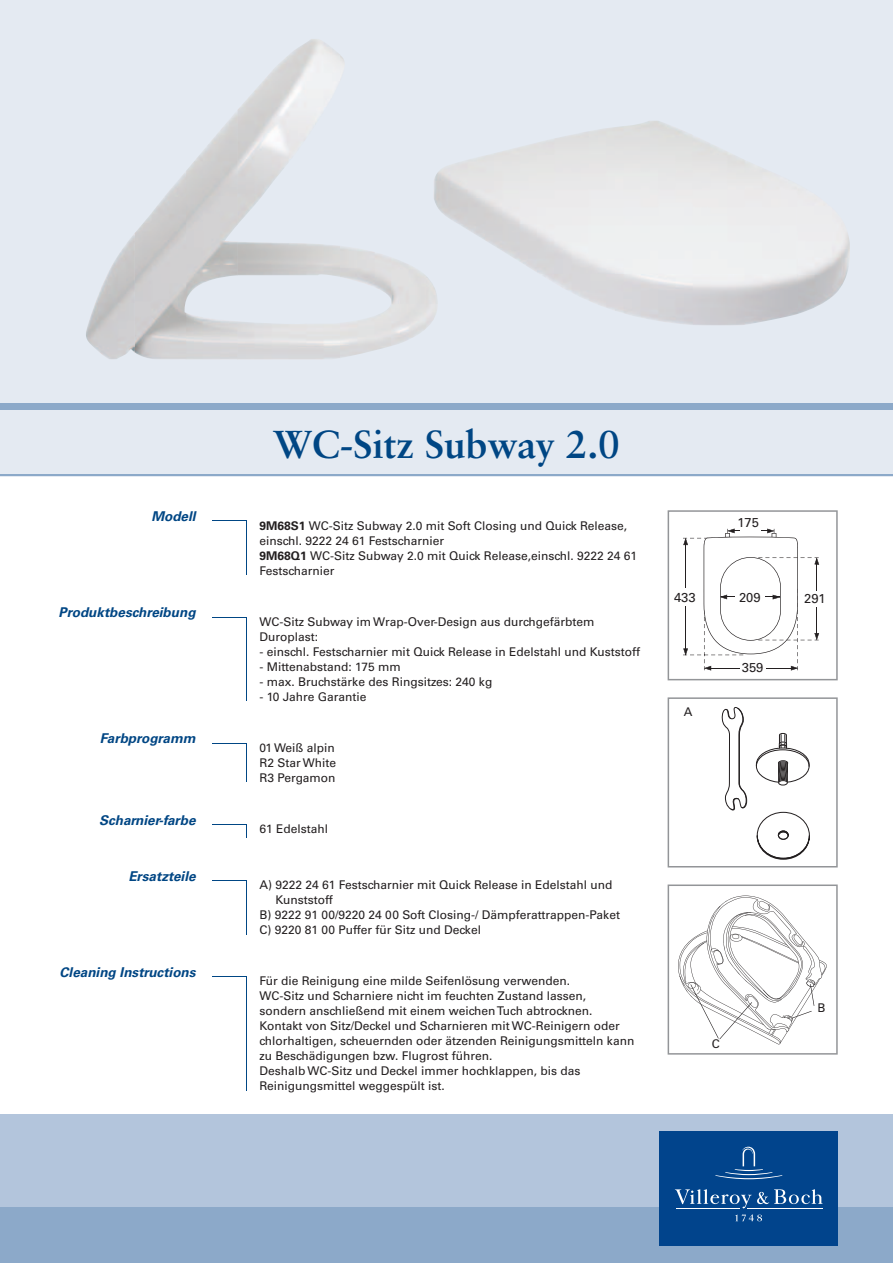
<style>
.page{position:relative;width:893px;height:1263px;background:#fff}
.page>*{position:absolute;margin:0;border:0;box-sizing:border-box;transform-origin:0 0}
.t1{font:700 39px "Sabon LT Std";color:#004684}
.t2{font:italic 700 13.5px "Univers LT Std";color:#004684}
.t3{font:12.9px "Univers LT Std";color:#231f20}
.t4{font:12px/15px "Univers LT Std";color:#231f20}
.s1{font-weight:700}
</style>
<div class="page">
<div style="left:0;top:0;width:893px;height:476px;background:#e4eaf2"></div>
<div style="left:0;top:1114px;width:893px;height:149px;background:#b3c5dc"></div>
<div style="left:0;top:1208px;width:893px;height:55px;background:#8ca9c9"></div>
<div style="left:0;top:403px;width:893px;height:7px;background:#8ca9c9"></div>
<hr style="left:0;top:475px;width:893px;height:1px;background:#8ca9c9">
<div style="left:659px;top:1131px;width:179px;height:115px;background:#01448c"></div>
<svg style="left:715px;top:1147px;width:67px;height:32px"></svg>
<svg style="left:735px;top:1214px;width:27px;height:7px"></svg>
<hr style="left:676px;top:1208px;width:64px;height:1px;background:#fff">
<hr style="left:747px;top:1208px;width:76px;height:1px;background:#fff">
<svg style="left:675px;top:1189px;width:148px;height:19px"></svg>
<hr style="left:213px;top:520px;width:34px;height:1px;background:#004684">
<hr style="left:213px;top:617px;width:34px;height:1px;background:#004684">
<hr style="left:213px;top:743px;width:34px;height:1px;background:#004684">
<hr style="left:213px;top:824px;width:34px;height:1px;background:#004684">
<hr style="left:213px;top:880px;width:34px;height:1px;background:#004684">
<hr style="left:213px;top:976px;width:34px;height:1px;background:#004684">
<hr style="left:246px;top:521px;width:1px;height:54px;background:#004684">
<hr style="left:246px;top:617px;width:1px;height:84px;background:#004684">
<hr style="left:246px;top:744px;width:1px;height:38px;background:#004684">
<svg style="left:246px;top:825px;width:1px;height:13px"></svg>
<hr style="left:246px;top:881px;width:1px;height:53px;background:#004684">
<hr style="left:246px;top:977px;width:1px;height:113px;background:#004684">
<svg style="left:668px;top:884px;width:170px;height:170px"></svg>
<svg style="left:668px;top:697px;width:170px;height:170px"></svg>
<img style="left:238px;top:39px;width:102px;height:320px">
<img style="left:340px;top:55px;width:4px;height:22px">
<img style="left:135px;top:172px;width:51px;height:187px">
<img style="left:86px;top:233px;width:49px;height:126px">
<img style="left:340px;top:247px;width:51px;height:111px">
<img style="left:391px;top:258px;width:47px;height:88px">
<img style="left:798px;top:189px;width:52px;height:125px">
<img style="left:543px;top:274px;width:255px;height:51px">
<svg style="left:668px;top:510px;width:170px;height:170px"></svg>
<p class="t2" style="left:151px;top:508px;width:46px">Modell</p>
<p class="t2" style="left:59px;top:604px;width:138px">Produktbeschreibung</p>
<p class="t2" style="left:100px;top:731px;width:97px">Farbprogramm</p>
<p class="t2" style="left:99px;top:812px;width:98px">Scharnier-farbe</p>
<p class="t2" style="left:128px;top:868px;width:69px">Ersatzteile</p>
<p class="t2" style="left:60px;top:964px;width:137px">Cleaning Instructions</p>
<h1 class="t1" style="left:273px;top:420px;width:348px">WC-Sitz Subway 2.0</h1>
<p class="t4" style="left:259px;top:518px;width:379px"><span class="s1">9M68S1</span> WC-Sitz Subway 2.0 mit Soft Closing und Quick Release, einschl. 9222 24 61 Festscharnier<br><span class="s1">9M68Q1</span> WC-Sitz Subway 2.0 mit Quick Release,einschl. 9222 24 61<br>Festscharnier</p>
<p class="t4" style="left:259px;top:614px;width:337px">WC-Sitz Subway im Wrap-Over-Design aus durchgefärbtem<br>Duroplast:</p>
<p class="t4" style="left:259px;top:644px;width:382px">- einschl. Festscharnier mit Quick Release in Edelstahl und Kuststoff</p>
<p class="t4" style="left:259px;top:659px;width:143px">- Mittenabstand: 175 mm</p>
<p class="t4" style="left:259px;top:674px;width:235px">- max. Bruchstärke des Ringsitzes: 240 kg</p>
<p class="t4" style="left:259px;top:689px;width:109px">- 10 Jahre Garantie</p>
<p class="t4" style="left:259px;top:740px;width:78px;text-align:justify">01 Weiß alpin R2 Star White R3 Pergamon</p>
<p class="t4" style="left:259px;top:821px;width:70px">61 Edelstahl</p>
<p class="t4" style="left:259px;top:877px;width:355px">A) 9222 24 61 Festscharnier mit Quick Release in Edelstahl und</p>
<p class="t4" style="left:275px;top:892px;width:59px">Kunststoff</p>
<p class="t4" style="left:259px;top:907px;width:362px">B) 9222 91 00/9220 24 00 Soft Closing-/ Dämpferattrappen-Paket</p>
<p class="t4" style="left:259px;top:922px;width:223px">C) 9220 81 00 Puffer für Sitz und Deckel</p>
<p class="t4" style="left:259px;top:974px;width:376px">Für die Reinigung eine milde Seifenlösung verwenden.<br>WC-Sitz und Scharniere nicht im feuchten Zustand lassen, sondern anschließend mit einem weichen Tuch abtrocknen.<br>Kontakt von Sitz/Deckel und Scharnieren mit WC-Reinigern oder chlorhaltigen, scheuernden oder ätzenden Reinigungsmitteln kann zu Beschädigungen bzw. Flugrost führen.<br>Deshalb WC-Sitz und Deckel immer hochklappen, bis das Reinigungsmittel weggespült ist.</p>
<p class="t3" style="left:738px;top:515px;width:23px">175</p>
<p class="t3" style="left:739px;top:590px;width:23px">209</p>
<p class="t3" style="left:674px;top:590px;width:23px">433</p>
<p class="t3" style="left:804px;top:591px;width:23px">291</p>
<p class="t4" style="left:684px;top:704px;width:10px">A</p>
<p class="t3" style="left:742px;top:660px;width:23px">359</p>
<p class="t4" style="left:712px;top:1036px;width:10px">C</p>
<p class="t4" style="left:817px;top:1000px;width:10px">B</p>
</div>
